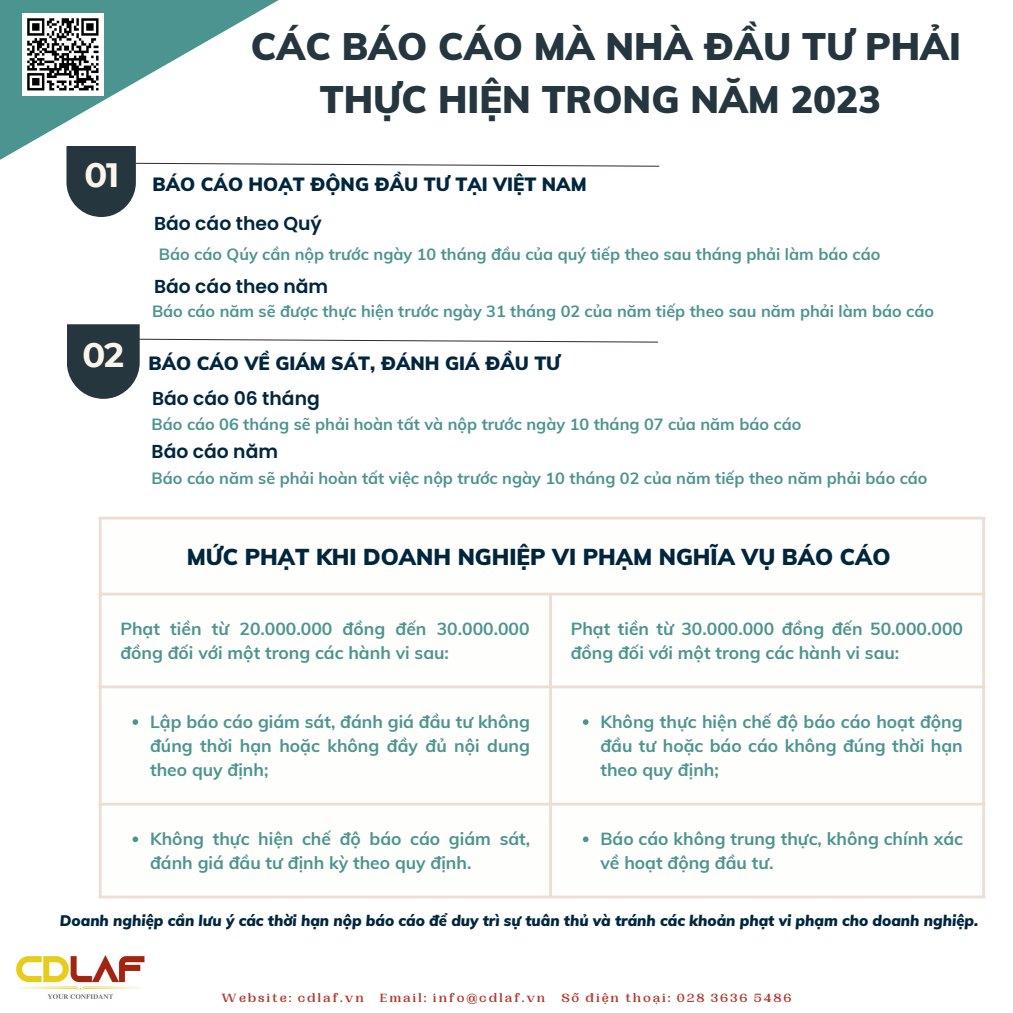
<style>
.page{position:relative;width:1013px;height:1013px;background:#fff}
.page>*{position:absolute;margin:0;border:0;box-sizing:border-box;transform-origin:0 0}
.t1{font:900 37.5px/52.5px "Muli";color:#26363f;text-align:center}
.t2{font:900 22.5px "Muli";color:#00263e}
.t3{font:900 18.75px "Muli";color:#00263e}
.t4{font:600 18.75px "Poppins";color:#00263e}
.t5{font:700 17.5px/24.4px "Muli";color:#4c948f}
.t6{font:700 16.25px "Muli";color:#4c948f}
.t7{font:italic 900 15px "Muli";letter-spacing:-.005em;color:#00263e}
.t8{font:700 12.5px "PP Woodland";letter-spacing:.145em;color:#af392e}
.s1{font-family:"Montserrat";font-weight:700;font-size:33.75px;color:#fbf5e9}
</style>
<div class="page">
<svg style="left:0;top:0;width:279px;height:160px"></svg>
<img style="left:15px;top:955px;width:130px;height:44px">
<img style="left:22px;top:14px;width:82px;height:81px">
<svg style="left:66px;top:146px;width:594px;height:71px"></svg>
<svg style="left:102px;top:519px;width:880px;height:324px"></svg>
<svg style="left:132px;top:719px;width:6px;height:6px"></svg>
<svg style="left:583px;top:719px;width:5px;height:6px"></svg>
<svg style="left:132px;top:836px;width:6px;height:6px"></svg>
<svg style="left:583px;top:836px;width:5px;height:6px"></svg>
<hr style="left:99px;top:519px;width:3px;height:376px;background:#edddd2">
<hr style="left:549px;top:595px;width:3px;height:300px;background:#edddd2">
<hr style="left:982px;top:519px;width:3px;height:376px;background:#edddd2">
<hr style="left:99px;top:516px;width:886px;height:3px;background:#edddd2">
<hr style="left:99px;top:592px;width:886px;height:3px;background:#edddd2">
<hr style="left:99px;top:685px;width:886px;height:3px;background:#edddd2">
<hr style="left:99px;top:802px;width:886px;height:3px;background:#edddd2">
<hr style="left:99px;top:895px;width:886px;height:3px;background:#edddd2">
<svg style="left:67px;top:324px;width:591px;height:74px"></svg>
<h1 class="t1" style="left:251px;top:20px;width:711px">CÁC BÁO CÁO MÀ NHÀ ĐẦU TƯ PHẢI<br>THỰC HIỆN TRONG NĂM 2023</h1>
<p class="t3" style="left:85px;top:172px;width:503px"><sup>01</sup> BÁO CÁO HOẠT ĐỘNG ĐẦU TƯ TẠI VIỆT NAM</p>
<p class="t4" style="left:154px;top:211px;width:169px">Báo cáo theo Quý</p>
<p class="t6" style="left:159px;top:243px;width:723px">Báo cáo Qúy cần nộp trước ngày 10 tháng đầu của quý tiếp theo sau tháng phải làm báo cáo</p>
<p class="t4" style="left:154px;top:273px;width:176px">Báo cáo theo năm</p>
<p class="t6" style="left:152px;top:300px;width:783px">Báo cáo năm sẽ được thực hiện trước ngày 31 tháng 02 của năm tiếp theo sau năm phải làm báo cáo</p>
<p class="t3" style="left:83px;top:351px;width:479px"><span class="s1">02</span> BÁO CÁO VỀ GIÁM SÁT, ĐÁNH GIÁ ĐẦU TƯ</p>
<p class="t4" style="left:152px;top:386px;width:169px">Báo cáo 06 tháng</p>
<p class="t4" style="left:152px;top:438px;width:128px">Báo cáo năm</p>
<p class="t6" style="left:152px;top:413px;width:651px">Báo cáo 06 tháng sẽ phải hoàn tất và nộp trước ngày 10 tháng 07 của năm báo cáo</p>
<p class="t6" style="left:152px;top:467px;width:777px">Báo cáo năm sẽ phải hoàn tất việc nộp trước ngày 10 tháng 02 của năm tiếp theo năm phải báo cáo</p>
<p class="t2" style="left:187px;top:542px;width:705px">MỨC PHẠT KHI DOANH NGHIỆP VI PHẠM NGHĨA VỤ BÁO CÁO</p>
<p class="t5" style="left:120px;top:616px;width:411px">Phạt tiền từ 20.000.000 đồng đến 30.000.000 đồng đối với một trong các hành vi sau:</p>
<p class="t5" style="left:570px;top:616px;width:394px">Phạt tiền từ 30.000.000 đồng đến 50.000.000 đồng đối với một trong các hành vi sau:</p>
<p class="t5" style="left:150px;top:709px;width:381px;text-align:justify">Lập báo cáo giám sát, đánh giá đầu tư không đúng thời hạn hoặc không đầy đủ nội dung theo quy định;</p>
<p class="t5" style="left:600px;top:709px;width:364px;text-align:justify">Không thực hiện chế độ báo cáo hoạt động đầu tư hoặc báo cáo không đúng thời hạn theo quy định;</p>
<p class="t5" style="left:150px;top:826px;width:381px">Không thực hiện chế độ báo cáo giám sát, đánh giá đầu tư định kỳ theo quy định.</p>
<p class="t5" style="left:600px;top:826px;width:364px">Báo cáo không trung thực, không chính xác về hoạt động đầu tư.</p>
<p class="t7" style="left:60px;top:910px;width:919px">Doanh nghiệp cần lưu ý các thời hạn nộp báo cáo để duy trì sự tuân thủ và tránh các khoản phạt vi phạm cho doanh nghiệp.</p>
<p class="t8" style="left:221px;top:991px;width:144px">Website: cdlaf.vn</p>
<p class="t8" style="left:380px;top:991px;width:167px">Email: info@cdlaf.vn</p>
<p class="t8" style="left:561px;top:991px;width:232px">Số điện thoại: 028 3636 5486</p>
</div>
